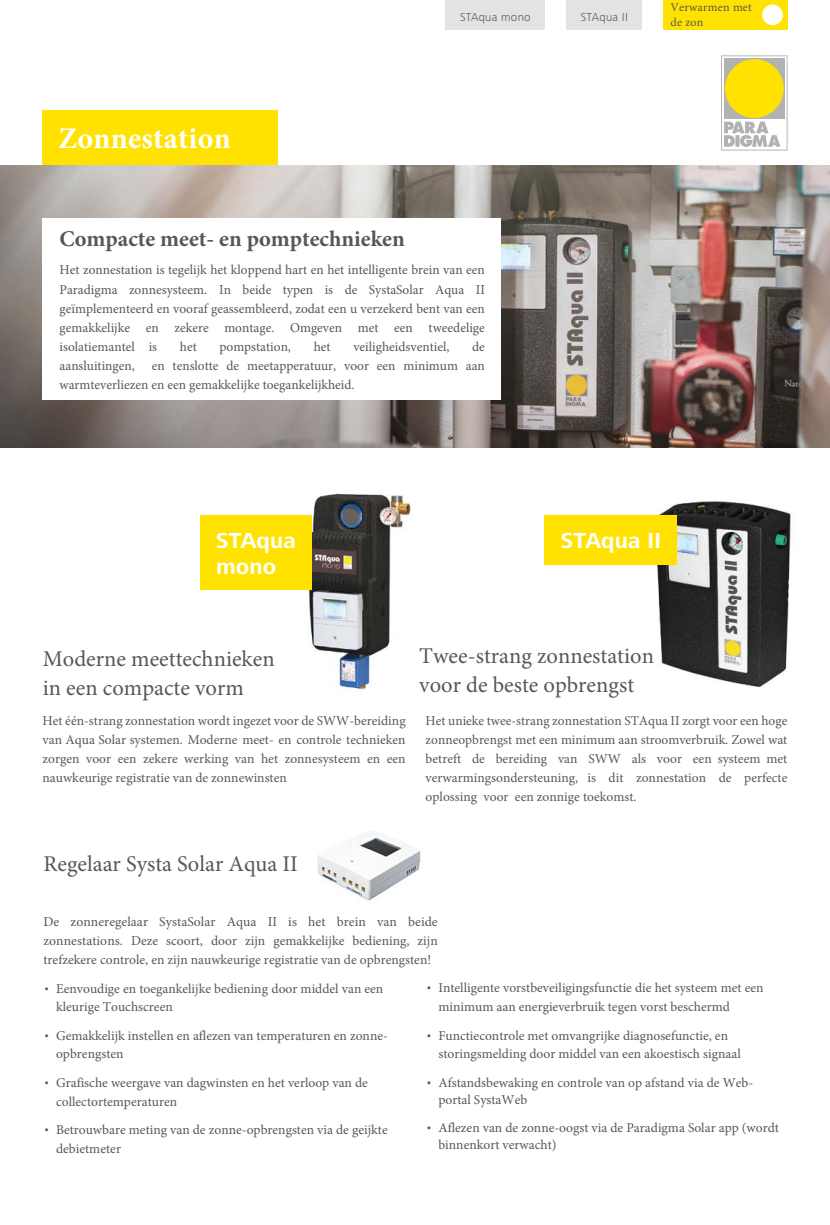
<style>
.page{position:relative;width:830px;height:1225px;background:#fff}
.page>*{position:absolute;margin:0;border:0;box-sizing:border-box;transform-origin:0 0}
.t1{font:700 30px "Minion Pro";letter-spacing:.01em;color:#fff}
.t2{font:22.5px/28.7px "Minion Pro";color:#575756}
.t3{font:700 22.5px "Minion Pro";color:#575756}
.t4{font:700 22.5px/25.5px "Frutiger Next LT";letter-spacing:.01em;color:#fff}
.t5{font:13.5px/19.2px "Minion Pro";color:#575756}
.t6{font:300 12px "Frutiger Next LT";letter-spacing:.02em;color:#575756}
.t7{font:12px/14.4px "Minion Pro";letter-spacing:.02em;color:#575756}
.s1{font-family:"Frutiger Next LT";font-weight:300}
</style>
<div class="page">
<svg style="left:721px;top:55px;width:66px;height:96px"></svg>
<div style="left:43px;top:111px;width:235px;height:55px;background:#ffe200"></div>
<img style="left:297px;top:493px;width:114px;height:198px">
<img style="left:645px;top:501px;width:146px;height:187px">
<div style="left:200px;top:515px;width:112px;height:74px;background:#ffe200"></div>
<div style="left:544px;top:515px;width:132px;height:49px;background:#ffe200"></div>
<img style="left:0;top:166px;width:829px;height:282px">
<div style="left:43px;top:218px;width:457px;height:182px;background:#fff"></div>
<img style="left:317px;top:832px;width:104px;height:69px">
<div style="left:445px;top:0;width:100px;height:30px;background:#e3e3e3"></div>
<div style="left:757px;top:0;width:30px;height:30px;background:#ffe200"></div>
<div style="left:761px;top:5px;width:21px;height:20px;background:#fff;border-radius:50%"></div>
<div style="left:663px;top:0;width:94px;height:30px;background:#ffe200"></div>
<div style="left:566px;top:0;width:76px;height:30px;background:#e3e3e3"></div>
<h1 class="t1" style="left:58px;top:118px;width:174px">Zonnestation</h1>
<p class="t6" style="left:460px;top:10px;width:72px">STAqua mono</p>
<p class="t7" style="left:670px;top:0;width:83px">Verwarmen met de zon</p>
<p class="t6" style="left:580px;top:10px;width:48px">STAqua II</p>
<h2 class="t3" style="left:60px;top:223px;width:346px">Compacte meet- en pomptechnieken</h2>
<p class="t5" style="left:60px;top:261px;width:426px;text-align:justify">Het zonnestation is tegelijk het kloppend hart en het intelligente brein van een Paradigma zonnesysteem. In beide typen is de SystaSolar Aqua II geïmplementeerd en vooraf geassembleerd, zodat een u verzekerd bent van een gemakkelijke en zekere montage. Omgeven met een tweedelige isolatiemantel is</p>
<p class="t5" style="left:60px;top:337px;width:426px;text-align:justify;text-indent:412px">de aansluitingen, en tenslotte de meetapperatuur, voor een minimum aan warmteverliezen en een gemakkelijke toegankelijkheid.</p>
<p class="t5" style="left:180px;top:337px;width:18px">het</p>
<p class="t5" style="left:219px;top:337px;width:73px">pompstation,</p>
<p class="t5" style="left:313px;top:337px;width:18px">het</p>
<p class="t5" style="left:353px;top:337px;width:97px">veiligheidsventiel,</p>
<h2 class="t4" style="left:216px;top:528px;width:81px">STAqua mono</h2>
<h2 class="t4" style="left:560px;top:528px;width:102px">STAqua II</h2>
<h2 class="t2" style="left:419px;top:642px;width:236px">Twee-strang zonnestation voor de beste opbrengst</h2>
<h2 class="t2" style="left:43px;top:645px;width:233px">Moderne meettechnieken in een compacte vorm</h2>
<p class="t5" style="left:43px;top:710px;width:364px;text-align:justify">Het één-strang zonnestation wordt ingezet voor de SWW-bereiding van Aqua Solar systemen. Moderne meet- en controle technieken zorgen voor een zekere werking van het zonnesysteem en een nauwkeurige registratie van de zonnewinsten</p>
<p class="t5" style="left:425px;top:710px;width:363px;text-align:justify">Het unieke twee-strang zonnestation STAqua II zorgt voor een hoge zonneopbrengst met een minimum aan stroomverbruik. Zowel wat betreft de bereiding van SWW als voor een systeem met verwarmingsondersteuning, is dit zonnestation de perfecte oplossing voor een zonnige toekomst.</p>
<h2 class="t2" style="left:43px;top:850px;width:256px">Regelaar Systa Solar Aqua II</h2>
<p class="t5" style="left:43px;top:912px;width:395px;text-align:justify">De zonneregelaar SystaSolar Aqua II is het brein van beide zonnestations. Deze scoort, door zijn gemakkelijke bediening, zijn trefzekere controle, en zijn nauwkeurige registratie van de opbrengsten!</p>
<p class="t5" style="left:56px;top:979px;width:328px;line-height:18.5px;text-indent:-13px"><span class="s1">•</span> Eenvoudige en toegankelijke bediening door middel van een kleurige Touchscreen</p>
<p class="t5" style="left:56px;top:1026px;width:333px;line-height:18.5px;text-indent:-13px"><span class="s1">•</span> Gemakkelijk instellen en aflezen van temperaturen en zonne&shy;opbrengsten</p>
<p class="t5" style="left:56px;top:1073px;width:313px;line-height:18.5px;text-indent:-13px"><span class="s1">•</span> Grafische weergave van dagwinsten en het verloop van de collectortemperaturen</p>
<p class="t5" style="left:56px;top:1120px;width:333px;text-indent:-13px"><span class="s1">•</span> Betrouwbare meting van de zonne-opbrengsten via de geijkte debietmeter</p>
<p class="t5" style="left:438px;top:979px;width:326px;line-height:18.5px;text-indent:-13px"><span class="s1">•</span> Intelligente vorstbeveiligingsfunctie die het systeem met een minimum aan energieverbruik tegen vorst beschermd</p>
<p class="t5" style="left:438px;top:1026px;width:304px;line-height:18.5px;text-indent:-13px"><span class="s1">•</span> Functiecontrole met omvangrijke diagnosefunctie, en storingsmelding door middel van een akoestisch signaal</p>
<p class="t5" style="left:438px;top:1074px;width:316px;line-height:16.8px;text-indent:-13px"><span class="s1">•</span> Afstandsbewaking en controle van op afstand via de Web&shy;portal SystaWeb</p>
<p class="t5" style="left:438px;top:1119px;width:342px;line-height:16.8px;text-indent:-13px"><span class="s1">•</span> Aflezen van de zonne-oogst via de Paradigma Solar app (wordt binnenkort verwacht)</p>
</div>
